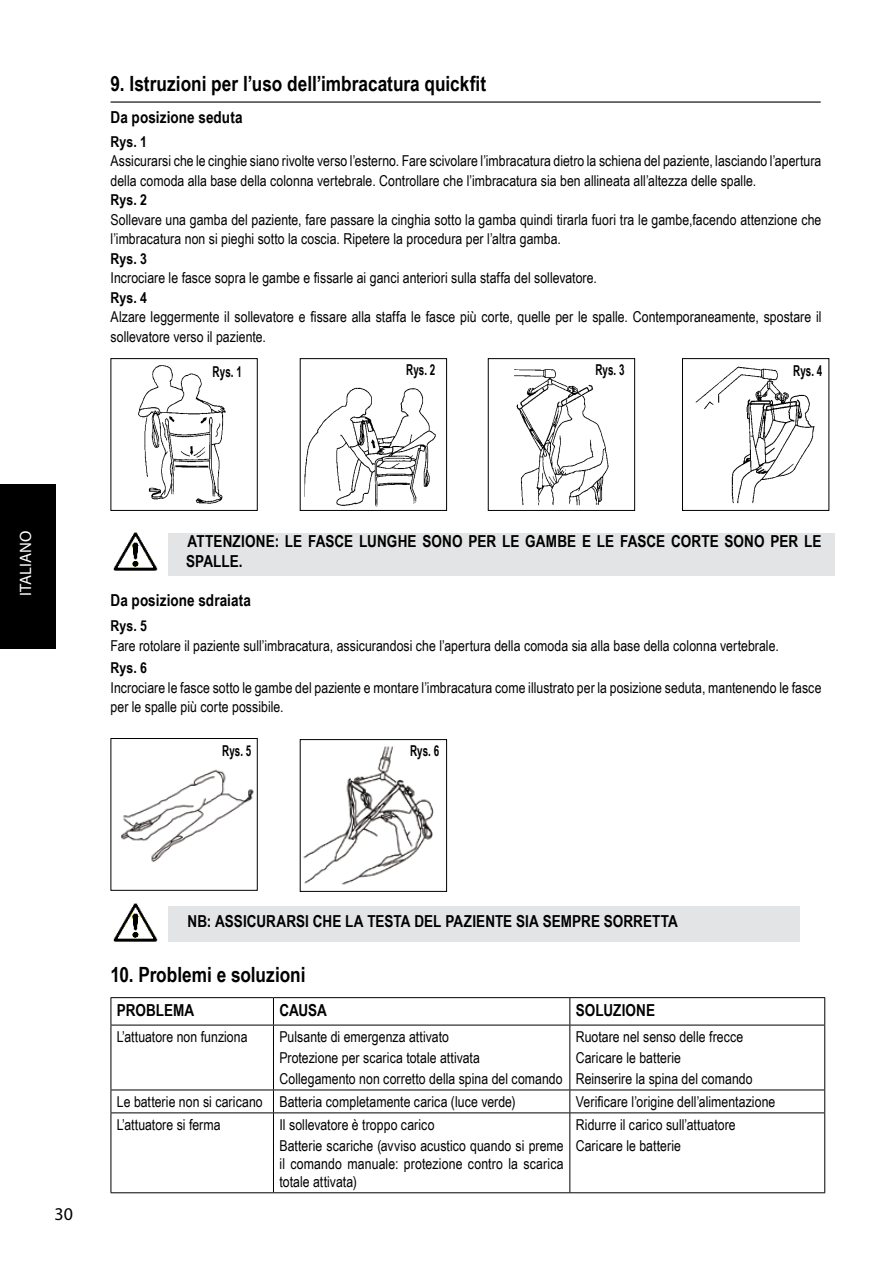
<style>
.page{position:relative;width:893px;height:1263px;background:#fff}
.page>*{position:absolute;margin:0;border:0;box-sizing:border-box;transform-origin:0 0}
.t1{font:700 21px "Arial Narrow";color:#000}
.t2{font:18px "Myriad Pro";color:#000}
.t3{font:700 16.5px/19.5px "Arial Narrow";letter-spacing:.005em;color:#000}
.t4{font:16.5px "Myriad Pro";color:#fff}
.t5{font:15px/21px "Arial Narrow";letter-spacing:.005em;color:#000}
.t6{font:700 15px "Arial Narrow";letter-spacing:.005em;color:#000}
.t7{font:700 15px "Arial Narrow";letter-spacing:.005em;color:#000;scale:.8 1}
</style>
<div class="page">
<div style="left:0;top:485px;width:55px;height:164px;background:#000"></div>
<div style="left:168px;top:907px;width:631px;height:35px;background:#e3e4e5"></div>
<img style="left:113px;top:904px;width:44px;height:38px">
<div style="left:168px;top:534px;width:666px;height:42px;background:#e3e4e5"></div>
<hr style="left:111px;top:997px;width:162px;height:1px;background:#000">
<svg style="left:111px;top:998px;width:1px;height:27px"></svg>
<hr style="left:273px;top:997px;width:297px;height:1px;background:#000">
<svg style="left:273px;top:998px;width:1px;height:27px"></svg>
<hr style="left:570px;top:997px;width:255px;height:1px;background:#000">
<svg style="left:569px;top:998px;width:1px;height:27px"></svg>
<svg style="left:824px;top:998px;width:1px;height:27px"></svg>
<hr style="left:111px;top:1025px;width:162px;height:1px;background:#000">
<hr style="left:111px;top:1025px;width:1px;height:64px;background:#000">
<hr style="left:273px;top:1025px;width:297px;height:1px;background:#000">
<hr style="left:273px;top:1025px;width:1px;height:64px;background:#000">
<hr style="left:570px;top:1025px;width:255px;height:1px;background:#000">
<hr style="left:569px;top:1025px;width:1px;height:64px;background:#000">
<hr style="left:824px;top:1025px;width:1px;height:64px;background:#000">
<hr style="left:111px;top:1089px;width:162px;height:1px;background:#000">
<svg style="left:111px;top:1090px;width:1px;height:22px"></svg>
<hr style="left:273px;top:1089px;width:297px;height:1px;background:#000">
<svg style="left:273px;top:1090px;width:1px;height:22px"></svg>
<hr style="left:570px;top:1089px;width:255px;height:1px;background:#000">
<svg style="left:569px;top:1090px;width:1px;height:22px"></svg>
<svg style="left:824px;top:1090px;width:1px;height:22px"></svg>
<hr style="left:111px;top:1112px;width:162px;height:1px;background:#000">
<hr style="left:111px;top:1113px;width:1px;height:79px;background:#000">
<hr style="left:273px;top:1112px;width:297px;height:1px;background:#000">
<hr style="left:273px;top:1113px;width:1px;height:79px;background:#000">
<hr style="left:570px;top:1112px;width:255px;height:1px;background:#000">
<hr style="left:569px;top:1113px;width:1px;height:79px;background:#000">
<hr style="left:824px;top:1113px;width:1px;height:79px;background:#000">
<hr style="left:111px;top:1192px;width:162px;height:1px;background:#000">
<hr style="left:273px;top:1192px;width:297px;height:1px;background:#000">
<hr style="left:570px;top:1192px;width:255px;height:1px;background:#000">
<hr style="left:111px;top:101px;width:710px;height:2px;background:#000">
<img style="left:138px;top:365px;width:88px;height:139px">
<div style="left:111px;top:358px;width:147px;height:153px;border:1px solid #000"></div>
<img style="left:304px;top:387px;width:132px;height:120px">
<div style="left:300px;top:358px;width:147px;height:153px;border:1px solid #000"></div>
<img style="left:514px;top:369px;width:95px;height:137px">
<div style="left:488px;top:358px;width:147px;height:153px;border:1px solid #000"></div>
<img style="left:695px;top:366px;width:120px;height:138px">
<div style="left:682px;top:358px;width:147px;height:153px;border:1px solid #000"></div>
<img style="left:113px;top:533px;width:44px;height:38px">
<img style="left:121px;top:769px;width:133px;height:93px">
<div style="left:111px;top:738px;width:147px;height:153px;border:1px solid #000"></div>
<img style="left:303px;top:746px;width:131px;height:139px">
<div style="left:300px;top:739px;width:147px;height:153px;border:1px solid #000"></div>
<p class="t4" style="left:15px;top:596px;width:67px;rotate:-90deg">ITALIANO</p>
<h1 class="t1" style="left:111px;top:68px;width:377px">9. Istruzioni per l’uso dell’imbracatura quickfit</h1>
<p class="t3" style="left:111px;top:106px;width:133px">Da posizione seduta</p>
<p class="t6" style="left:111px;top:130px;width:38px">Rys. 1</p>
<p class="t5" style="left:111px;top:151px;width:712px;line-height:19.5px">Assicurarsi che le cinghie siano rivolte verso l’esterno. Fare scivolare l’imbracatura dietro la schiena del paziente, lasciando l’apertura della comoda alla base della colonna vertebrale. Controllare che l’imbracatura sia ben allineata all’altezza delle spalle.</p>
<p class="t6" style="left:111px;top:189px;width:38px">Rys. 2</p>
<p class="t5" style="left:111px;top:209px;width:712px;line-height:19.5px">Sollevare una gamba del paziente, fare passare la cinghia sotto la gamba quindi tirarla fuori tra le gambe,facendo attenzione che l’imbracatura non si pieghi sotto la coscia. Ripetere la procedura per l’altra gamba.</p>
<p class="t6" style="left:111px;top:247px;width:38px">Rys. 3</p>
<p class="t5" style="left:111px;top:267px;width:488px">Incrociare le fasce sopra le gambe e fissarle ai ganci anteriori sulla staffa del sollevatore.</p>
<p class="t6" style="left:111px;top:286px;width:38px">Rys. 4</p>
<p class="t5" style="left:111px;top:307px;width:712px;line-height:19.5px">Alzare leggermente il sollevatore e fissare alla staffa le fasce più corte, quelle per le spalle. Contemporaneamente, spostare il sollevatore verso il paziente.</p>
<p class="t7" style="left:213px;top:361px;width:38px">Rys. 1</p>
<p class="t7" style="left:406px;top:359px;width:38px">Rys. 2</p>
<p class="t7" style="left:595px;top:359px;width:38px">Rys. 3</p>
<p class="t7" style="left:793px;top:359px;width:38px">Rys. 4</p>
<p class="t3" style="left:186px;top:531px;width:637px">ATTENZIONE: LE FASCE LUNGHE SONO PER LE GAMBE E LE FASCE CORTE SONO PER LE<br>SPALLE.</p>
<p class="t3" style="left:111px;top:589px;width:142px">Da posizione sdraiata</p>
<p class="t6" style="left:111px;top:615px;width:38px">Rys. 5</p>
<p class="t5" style="left:111px;top:634px;width:670px">Fare rotolare il paziente sull’imbracatura, assicurandosi che l’apertura della comoda sia alla base della colonna vertebrale.</p>
<p class="t6" style="left:111px;top:657px;width:38px">Rys. 6</p>
<p class="t5" style="left:111px;top:677px;width:712px;line-height:19.5px">Incrociare le fasce sotto le gambe del paziente e montare l’imbracatura come illustrato per la posizione seduta, mantenendo le fasce per le spalle più corte possibile.</p>
<p class="t7" style="left:222px;top:739px;width:38px">Rys. 5</p>
<p class="t7" style="left:410px;top:739px;width:38px">Rys. 6</p>
<p class="t2" style="left:55px;top:1203px;width:20px">30</p>
<p class="t3" style="left:188px;top:910px;width:492px">NB: ASSICURARSI CHE LA TESTA DEL PAZIENTE SIA SEMPRE SORRETTA</p>
<h1 class="t1" style="left:111px;top:959px;width:196px">10. Problemi e soluzioni</h1>
<p class="t3" style="left:117px;top:999px;width:79px">PROBLEMA</p>
<p class="t3" style="left:279px;top:999px;width:49px">CAUSA</p>
<p class="t3" style="left:576px;top:999px;width:81px">SOLUZIONE</p>
<p class="t5" style="left:117px;top:1026px;width:132px">L’attuatore non funziona</p>
<p class="t5" style="left:279px;top:1026px;width:285px">Pulsante di emergenza attivato<br>Protezione per scarica totale attivata<br>Collegamento non corretto della spina del comando</p>
<p class="t5" style="left:576px;top:1026px;width:178px">Ruotare nel senso delle frecce<br>Caricare le batterie<br>Reinserire la spina del comando</p>
<p class="t5" style="left:117px;top:1090px;width:400px">Le batterie non si caricano Batteria completamente carica (luce verde)</p>
<p class="t5" style="left:576px;top:1090px;width:201px">Verificare l’origine dell’alimentazione</p>
<p class="t5" style="left:117px;top:1113px;width:105px">L’attuatore si ferma</p>
<p class="t5" style="left:279px;top:1113px;width:286px">Il sollevatore è troppo carico<br>Batterie scariche (avviso acustico quando si preme</p>
<p class="t5" style="left:279px;top:1154px;width:286px;line-height:18px">il comando manuale: protezione contro la scarica totale attivata)</p>
<p class="t5" style="left:576px;top:1113px;width:161px">Ridurre il carico sull’attuatore<br>Caricare le batterie</p>
</div>
